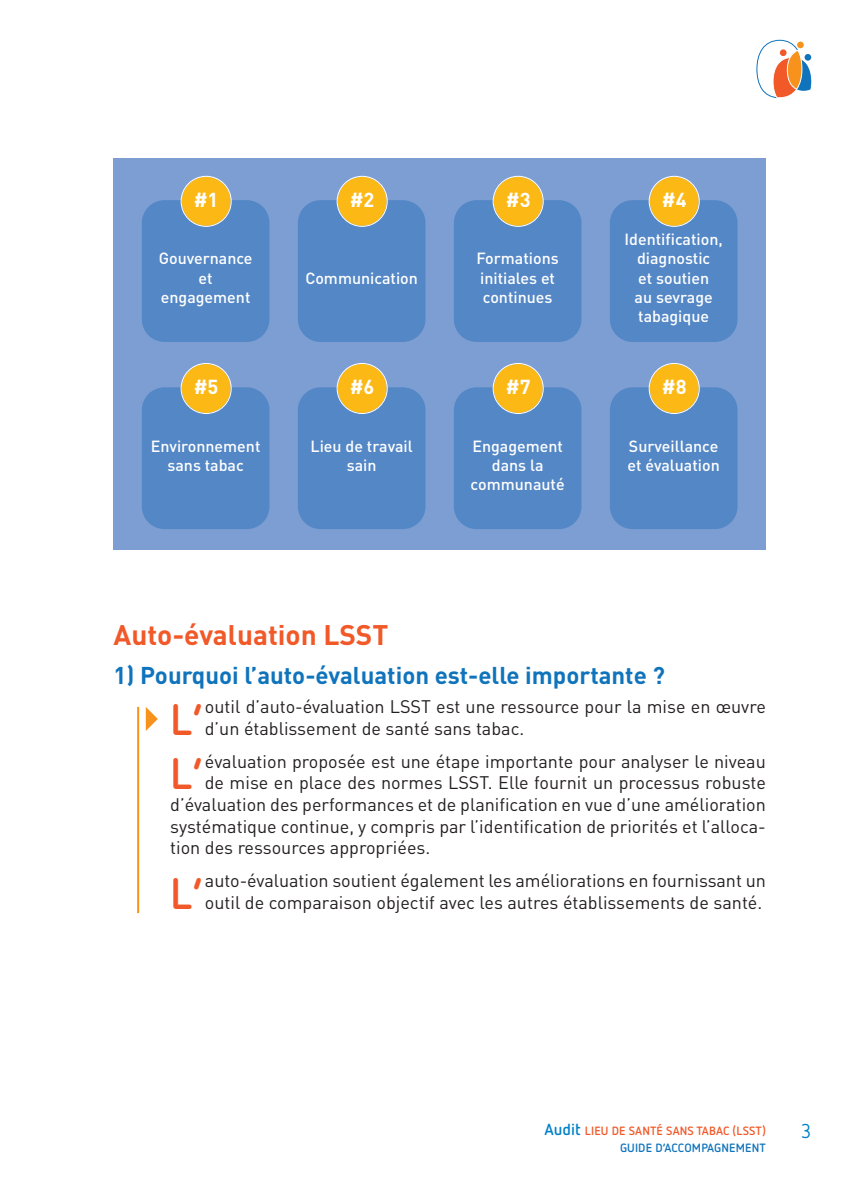
<style>
.page{position:relative;width:851px;height:1191px;background:#fff}
.page>*{position:absolute;margin:0;border:0;box-sizing:border-box;transform-origin:0 0}
.t1{font:700 43.6px "Netto Pro";color:#f15929}
.t2{font:700 28px "DIN";color:#f15929}
.t3{font:700 24px "DIN";color:#1074bc}
.t4{font:700 20px "DIN";color:#fff}
.t5{font:20px "Netto OT";color:#0080c7}
.t6{font:18px/21.6px "DIN";color:#231f20}
.t7{font:500 16px/19.2px "DIN";color:#fff;text-align:center}
.t8{font:700 12px/16.8px "Netto Pro";letter-spacing:.01em;color:#f15929;text-align:right}
.s1{font-size:16px;color:#0080c7}
.s2{color:#1074bc}
</style>
<div class="page">
<svg style="left:756px;top:40px;width:55px;height:58px"></svg>
<div style="left:779px;top:49px;width:7px;height:7px;background:#f15929;border-radius:50%"></div>
<div style="left:804px;top:54px;width:7px;height:7px;background:#1074bc;border-radius:50%"></div>
<hr style="left:137px;top:707px;width:2px;height:206px;background:#f7931d">
<svg style="left:146px;top:707px;width:12px;height:24px"></svg>
<div style="left:113px;top:159px;width:652px;height:391px;background:#7c9ed2"></div>
<div style="left:142px;top:200px;width:127px;height:142px;background:#5487c6;border-radius:23px"></div>
<div style="left:181px;top:177px;width:50px;height:49px;background:#fcb814;border-radius:50%"></div>
<div style="left:180px;top:176px;width:52px;height:51px;border:2px solid #fff;border-radius:50%"></div>
<div style="left:298px;top:200px;width:127px;height:142px;background:#5487c6;border-radius:23px"></div>
<div style="left:337px;top:177px;width:49px;height:49px;background:#fcb814;border-radius:50%"></div>
<div style="left:336px;top:176px;width:51px;height:51px;border:2px solid #fff;border-radius:50%"></div>
<div style="left:454px;top:200px;width:127px;height:142px;background:#5487c6;border-radius:23px"></div>
<div style="left:493px;top:177px;width:49px;height:49px;background:#fcb814;border-radius:50%"></div>
<div style="left:492px;top:176px;width:51px;height:51px;border:2px solid #fff;border-radius:50%"></div>
<div style="left:609px;top:200px;width:128px;height:142px;background:#5487c6;border-radius:23px"></div>
<div style="left:649px;top:177px;width:49px;height:49px;background:#fcb814;border-radius:50%"></div>
<div style="left:648px;top:176px;width:51px;height:51px;border:2px solid #fff;border-radius:50%"></div>
<div style="left:142px;top:387px;width:127px;height:142px;background:#5487c6;border-radius:23px"></div>
<div style="left:181px;top:364px;width:50px;height:49px;background:#fcb814;border-radius:50%"></div>
<div style="left:180px;top:363px;width:52px;height:51px;border:2px solid #fff;border-radius:50%"></div>
<div style="left:298px;top:387px;width:127px;height:142px;background:#5487c6;border-radius:23px"></div>
<div style="left:337px;top:364px;width:49px;height:49px;background:#fcb814;border-radius:50%"></div>
<div style="left:336px;top:363px;width:51px;height:51px;border:2px solid #fff;border-radius:50%"></div>
<div style="left:454px;top:387px;width:127px;height:142px;background:#5487c6;border-radius:23px"></div>
<div style="left:493px;top:364px;width:49px;height:49px;background:#fcb814;border-radius:50%"></div>
<div style="left:492px;top:363px;width:51px;height:51px;border:2px solid #fff;border-radius:50%"></div>
<div style="left:609px;top:387px;width:128px;height:142px;background:#5487c6;border-radius:23px"></div>
<div style="left:649px;top:364px;width:49px;height:49px;background:#fcb814;border-radius:50%"></div>
<div style="left:648px;top:363px;width:51px;height:51px;border:2px solid #fff;border-radius:50%"></div>
<p class="t4" style="left:194px;top:188px;width:26px">#1</p>
<p class="t4" style="left:350px;top:188px;width:26px">#2</p>
<p class="t4" style="left:505px;top:188px;width:26px">#3</p>
<p class="t4" style="left:661px;top:188px;width:26px">#4</p>
<p class="t7" style="left:159px;top:249px;width:95px">Gouvernance et engagement</p>
<p class="t7" style="left:305px;top:268px;width:114px">Communication</p>
<p class="t7" style="left:476px;top:249px;width:84px;text-align:left">Formations initiales et continues</p>
<p class="t7" style="left:624px;top:230px;width:100px">Identification, diagnostic<br>et soutien<br>au sevrage tabagique</p>
<p class="t4" style="left:194px;top:375px;width:26px">#5</p>
<p class="t4" style="left:350px;top:375px;width:26px">#6</p>
<p class="t4" style="left:505px;top:375px;width:26px">#7</p>
<p class="t4" style="left:661px;top:375px;width:26px">#8</p>
<p class="t7" style="left:151px;top:436px;width:111px">Environnement sans tabac</p>
<p class="t7" style="left:310px;top:436px;width:104px">Lieu de travail sain</p>
<p class="t7" style="left:470px;top:436px;width:95px">Engagement dans la communauté</p>
<p class="t7" style="left:627px;top:436px;width:94px;text-align:left">Surveillance et évaluation</p>
<h2 class="t2" style="left:113px;top:619px;width:276px">Auto-évaluation LSST</h2>
<h3 class="t3" style="left:113px;top:661px;width:553px">1) Pourquoi l’auto-évaluation est-elle importante ?</h3>
<h1 class="t1" style="left:170px;top:704px;width:34px">L’</h1>
<p class="t6" style="left:205px;top:696px;width:562px">outil d’auto-évaluation LSST est une ressource pour la mise en œuvre d’un établissement de santé sans tabac.</p>
<h1 class="t1" style="left:170px;top:759px;width:34px">L’</h1>
<p class="t6" style="left:205px;top:750px;width:562px">évaluation proposée est une étape importante pour analyser le niveau</p>
<p class="t6" style="left:205px;top:772px;width:562px">de mise en place des normes LSST. Elle fournit un processus robuste</p>
<p class="t6" style="left:170px;top:794px;width:597px">d’évaluation des performances et de planification en vue d’une amélioration</p>
<p class="t6" style="left:170px;top:815px;width:597px">systématique continue, y compris par l’identification de priorités et l’alloca-</p>
<p class="t6" style="left:170px;top:837px;width:262px">tion des ressources appropriées.</p>
<h1 class="t1" style="left:170px;top:878px;width:34px">L’</h1>
<p class="t6" style="left:205px;top:870px;width:562px">auto-évaluation soutient également les améliorations en fournissant un outil de comparaison objectif avec les autres établissements de santé.</p>
<p class="t8" style="left:544px;top:1124px;width:223px"><span class="s1">Audit</span> LIEU DE SANTÉ SANS TABAC (LSST)<br><span class="s2">GUIDE D’ACCOMPAGNEMENT</span></p>
<p class="t5" style="left:801px;top:1124px;width:11px">3</p>
</div>
